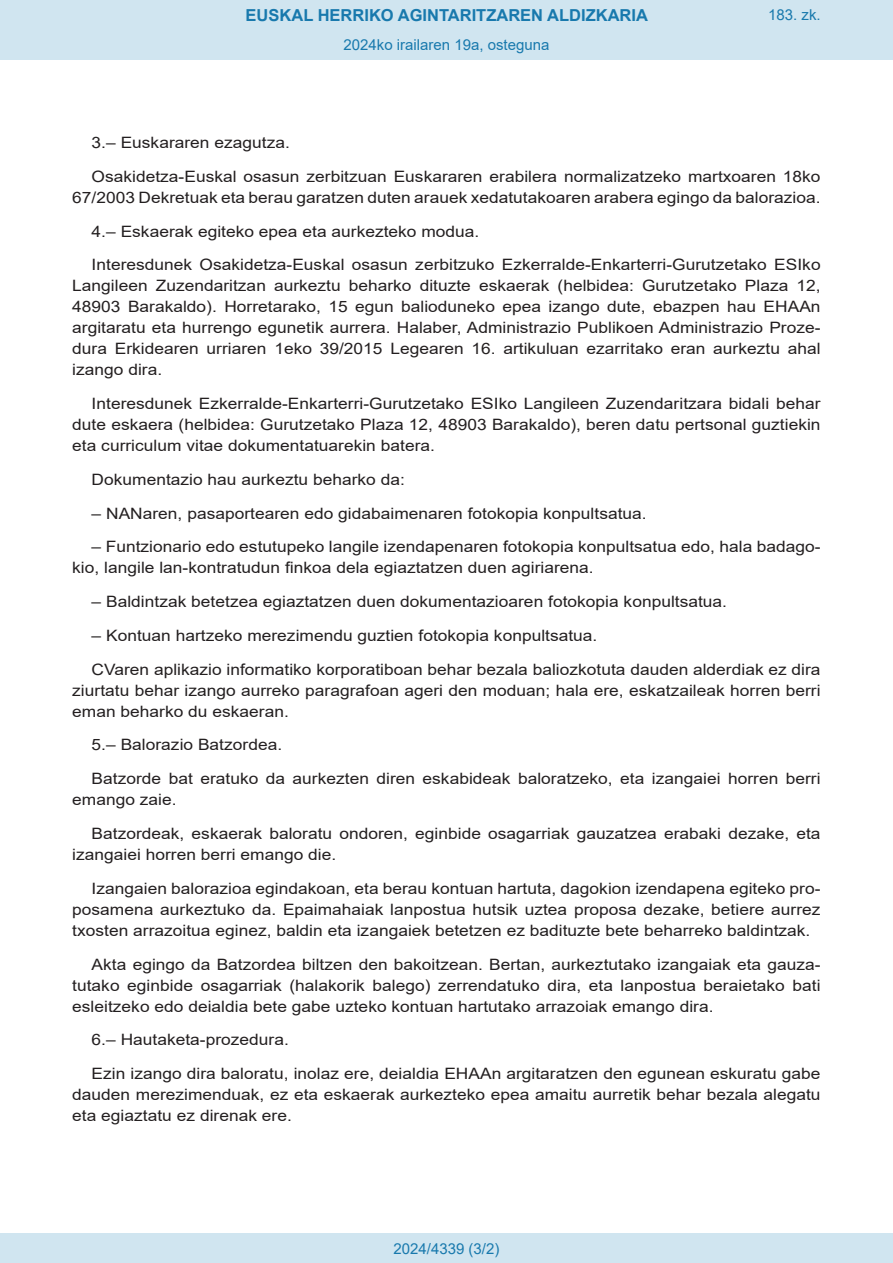
<style>
.page{position:relative;width:893px;height:1263px;background:#fff}
.page>*{position:absolute;margin:0;border:0;box-sizing:border-box;transform-origin:0 0}
.t1{font:700 16.5px "Arial";color:#1879ad}
.BOPVDetalle{font:15.6px/21px "Arial";color:#231f20;text-align:justify;scale:1.11 1}
.Paginacion_Centro{font:15px "Arial";color:#1879ad}
</style>
<div class="page">
<div style="left:0;top:0;width:893px;height:60px;background:#d0e5f0"></div>
<div style="left:0;top:1233px;width:893px;height:30px;background:#d0e5f0"></div>
<p class="t1" style="left:246px;top:3px;width:404px">EUSKAL HERRIKO AGINTARITZAREN ALDIZKARIA</p>
<p class="Paginacion_Centro" style="left:343px;top:35px;width:207px">2024ko irailaren 19a, osteguna</p>
<p class="Paginacion_Centro" style="left:768px;top:5px;width:54px">183. zk.</p>
<p class="BOPVDetalle" style="left:92px;top:132px;width:180px">3.– Euskararen ezagutza.</p>
<p class="BOPVDetalle" style="left:72px;top:166px;width:676px;text-align:right">Osakidetza-Euskal osasun zerbitzuan Euskararen erabilera normalizatzeko martxoaren 18ko<br>67/2003 Dekretuak eta berau garatzen duten arauek xedatutakoaren arabera egingo da balorazioa.</p>
<p class="BOPVDetalle" style="left:92px;top:221px;width:351px">4.– Eskaerak egiteko epea eta aurkezteko modua.</p>
<p class="BOPVDetalle" style="left:72px;top:254px;width:676px;text-indent:19px">Interesdunek Osakidetza-Euskal osasun zerbitzuko Ezkerralde-Enkarterri-Gurutzetako ESIko Langileen Zuzendaritzan aurkeztu beharko dituzte eskaerak (helbidea: Gurutzetako Plaza 12, 48903 Barakaldo). Horretarako, 15 egun balioduneko epea izango dute, ebazpen hau EHAAn argitaratu eta hurrengo egunetik aurrera. Halaber, Administrazio Publikoen Administrazio Proze&shy;dura Erkidearen urriaren 1eko 39/2015 Legearen 16. artikuluan ezarritako eran aurkeztu ahal izango dira.</p>
<p class="BOPVDetalle" style="left:72px;top:393px;width:676px;text-indent:19px">Interesdunek Ezkerralde-Enkarterri-Gurutzetako ESIko Langileen Zuzendaritzara bidali behar dute eskaera (helbidea: Gurutzetako Plaza 12, 48903 Barakaldo), beren datu pertsonal guztiekin eta curriculum vitae dokumentatuarekin batera.</p>
<p class="BOPVDetalle" style="left:92px;top:469px;width:284px">Dokumentazio hau aurkeztu beharko da:</p>
<p class="BOPVDetalle" style="left:92px;top:503px;width:502px">– NANaren, pasaportearen edo gidabaimenaren fotokopia konpultsatua.</p>
<p class="BOPVDetalle" style="left:72px;top:536px;width:676px;text-indent:19px">– Funtzionario edo estutupeko langile izendapenaren fotokopia konpultsatua edo, hala badago&shy;kio, langile lan-kontratudun finkoa dela egiaztatzen duen agiriarena.</p>
<p class="BOPVDetalle" style="left:92px;top:591px;width:574px">– Baldintzak betetzea egiaztatzen duen dokumentazioaren fotokopia konpultsatua.</p>
<p class="BOPVDetalle" style="left:92px;top:625px;width:457px">– Kontuan hartzeko merezimendu guztien fotokopia konpultsatua.</p>
<p class="BOPVDetalle" style="left:72px;top:659px;width:676px;text-indent:19px">CVaren aplikazio informatiko korporatiboan behar bezala baliozkotuta dauden alderdiak ez dira ziurtatu behar izango aurreko paragrafoan ageri den moduan; hala ere, eskatzaileak horren berri eman beharko du eskaeran.</p>
<p class="BOPVDetalle" style="left:92px;top:734px;width:173px">5.– Balorazio Batzordea.</p>
<p class="BOPVDetalle" style="left:72px;top:768px;width:676px;text-indent:19px">Batzorde bat eratuko da aurkezten diren eskabideak baloratzeko, eta izangaiei horren berri emango zaie.</p>
<p class="BOPVDetalle" style="left:72px;top:823px;width:676px;text-indent:19px">Batzordeak, eskaerak baloratu ondoren, eginbide osagarriak gauzatzea erabaki dezake, eta izangaiei horren berri emango die.</p>
<p class="BOPVDetalle" style="left:72px;top:878px;width:676px;text-indent:19px">Izangaien balorazioa egindakoan, eta berau kontuan hartuta, dagokion izendapena egiteko pro&shy;posamena aurkeztuko da. Epaimahaiak lanpostua hutsik uztea proposa dezake, betiere aurrez txosten arrazoitua eginez, baldin eta izangaiek betetzen ez badituzte bete beharreko baldintzak.</p>
<p class="BOPVDetalle" style="left:72px;top:953px;width:676px;text-indent:19px">Akta egingo da Batzordea biltzen den bakoitzean. Bertan, aurkeztutako izangaiak eta gauza&shy;tutako eginbide osagarriak (halakorik balego) zerrendatuko dira, eta lanpostua beraietako bati esleitzeko edo deialdia bete gabe uzteko kontuan hartutako arrazoiak emango dira.</p>
<p class="BOPVDetalle" style="left:92px;top:1029px;width:179px">6.– Hautaketa-prozedura.</p>
<p class="BOPVDetalle" style="left:72px;top:1063px;width:676px;text-indent:19px">Ezin izango dira baloratu, inolaz ere, deialdia EHAAn argitaratzen den egunean eskuratu gabe dauden merezimenduak, ez eta eskaerak aurkezteko epea amaitu aurretik behar bezala alegatu eta egiaztatu ez direnak ere.</p>
<p class="Paginacion_Centro" style="left:393px;top:1238px;width:107px">2024/4339 (3/2)</p>
</div>
